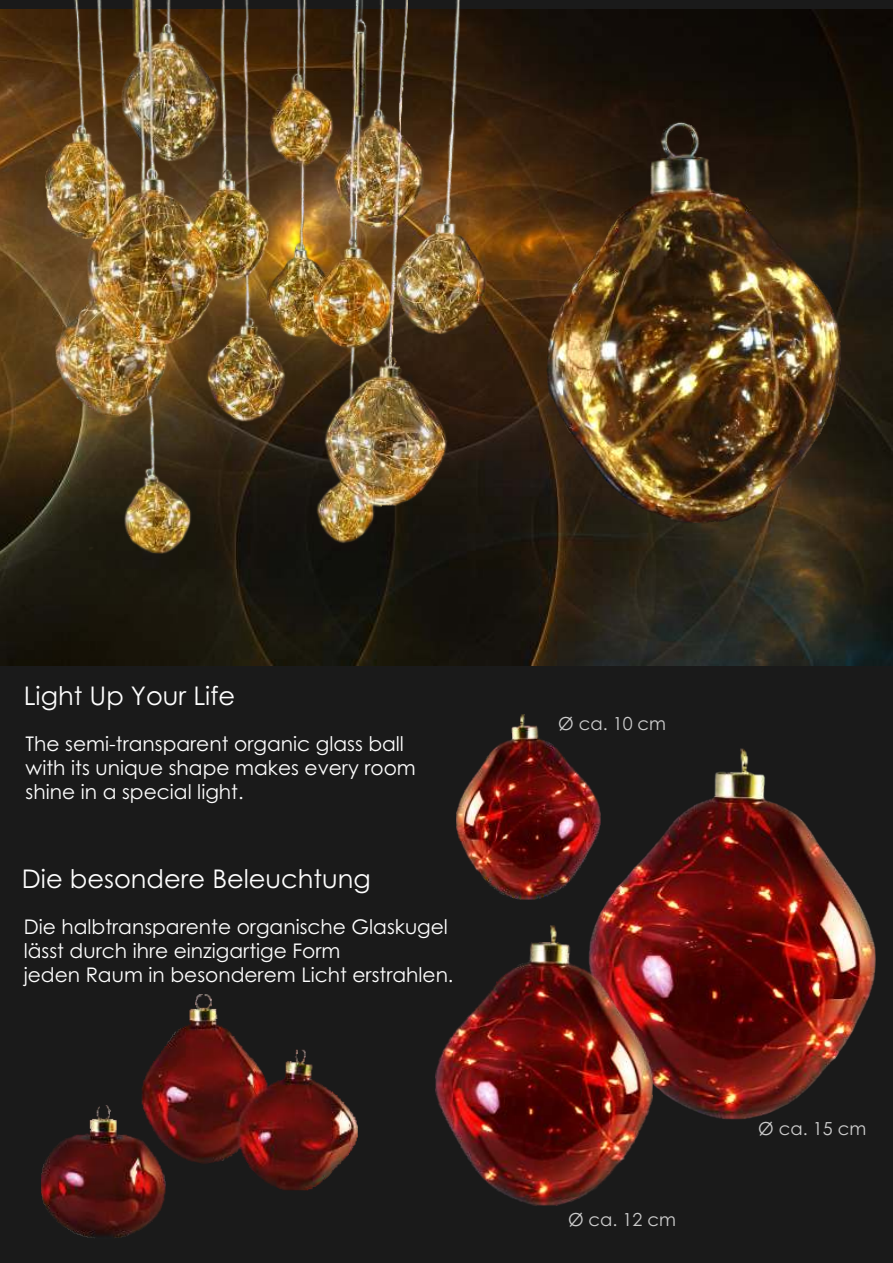
<style>
.page{position:relative;width:893px;height:1263px;background:#fff}
.page>*{position:absolute;margin:0;border:0;box-sizing:border-box;transform-origin:0 0}
.t1{font:25.65px "Century Gothic";color:#fefefe}
.t2{font:20.1px/24px "Century Gothic";color:#fefefe}
.t3{font:18px "Century Gothic";color:#ccc}
</style>
<div class="page">
<div style="left:0;top:0;width:892px;height:1263px;background:#1a1a1a"></div>
<img style="left:0;top:10px;width:892px;height:655px">
<img style="left:528px;top:106px;width:312px;height:416px">
<img style="left:26px;top:0;width:461px;height:553px">
<img style="left:595px;top:748px;width:281px;height:371px">
<img style="left:435px;top:925px;width:218px;height:280px">
<img style="left:456px;top:714px;width:144px;height:185px">
<img style="left:41px;top:995px;width:316px;height:243px">
<p class="t1" style="left:24px;top:686px;width:213px">Light Up Your Life</p>
<p class="t2" style="left:26px;top:733px;width:392px">The semi-transparent organic glass ball with its unique shape makes every room shine in a special light.</p>
<p class="t1" style="left:22px;top:868px;width:350px">Die besondere Beleuchtung</p>
<p class="t2" style="left:24px;top:916px;width:431px">Die halbtransparente organische Glaskugel lässt durch ihre einzigartige Form<br>jeden Raum in besonderem Licht erstrahlen.</p>
<p class="t3" style="left:558px;top:717px;width:109px">Ø ca. 10 cm</p>
<p class="t3" style="left:568px;top:1213px;width:109px">Ø ca. 12 cm</p>
<p class="t3" style="left:758px;top:1121px;width:109px">Ø ca. 15 cm</p>
</div>
